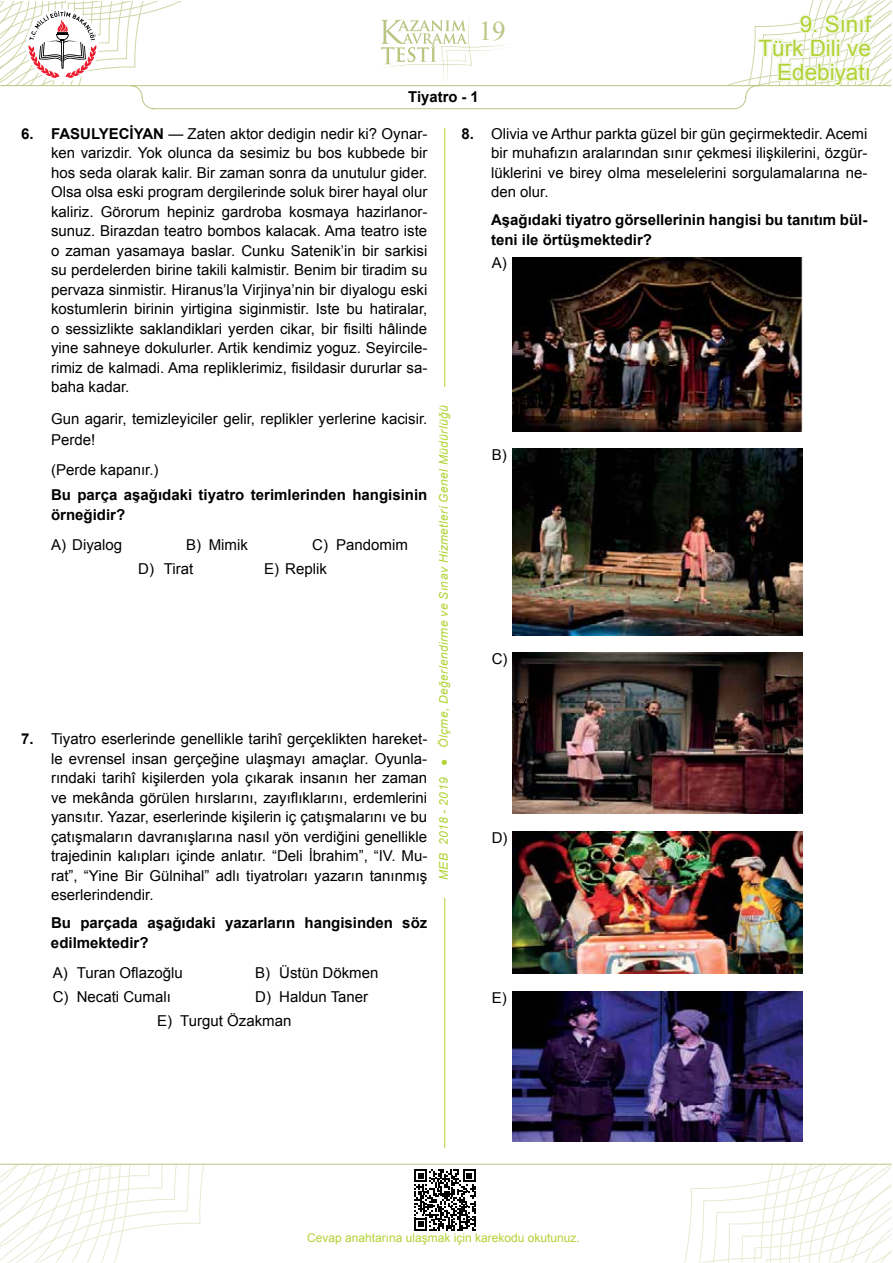
<style>
.page{position:relative;width:893px;height:1263px;background:#fff}
.page>*{position:absolute;margin:0;border:0;box-sizing:border-box;transform-origin:0 0}
.t1{font:27px "Times New Roman";color:#b9c884}
.t2{font:22.5px/24px "Arial";color:#b3d235;text-align:right}
.t3{font:15px/19.5px "Arial";color:#000;text-align:justify}
.t4{font:700 15px/19.5px "Arial";color:#000}
.t5{font:italic 12px "Arial";letter-spacing:.03em;color:#b3d235}
.t6{font:12px "Arial";color:#b3d235}
.s1{font-weight:700}
</style>
<div class="page">
<svg style="left:0;top:1165px;width:204px;height:98px"></svg>
<svg style="left:684px;top:1165px;width:207px;height:97px"></svg>
<hr style="left:0;top:1164px;width:891px;height:1px;background:#b8c681">
<hr style="left:444px;top:128px;width:1px;height:1020px;background:#b3d235">
<div style="left:434px;top:387px;width:19px;height:511px;background:#fff"></div>
<svg style="left:0;top:0;width:891px;height:109px"></svg>
<div style="left:865px;top:67px;width:5px;height:14px;border:3px solid #f4f8e8"></div>
<svg style="left:414px;top:1169px;width:62px;height:62px"></svg>
<img style="left:513px;top:257px;width:290px;height:174px">
<img style="left:513px;top:449px;width:289px;height:186px">
<img style="left:513px;top:653px;width:289px;height:160px">
<img style="left:513px;top:831px;width:289px;height:142px">
<img style="left:513px;top:992px;width:289px;height:149px">
<h1 class="t1" style="left:479px;top:13px;width:28px">19</h1>
<p class="t4" style="left:408px;top:88px;width:72px">Tiyatro - 1</p>
<h2 class="t2" style="left:758px;top:12px;width:114px">9. Sınıf<br>Türk Dili ve<br>Edebiyatı</h2>
<p class="t3" style="left:51px;top:124px;width:378px;text-indent:-30px"><span class="s1">6. FASULYECİYAN</span> — Zaten aktor dedigin nedir ki? Oynar&shy;ken varizdir. Yok olunca da sesimiz bu bos kubbede bir hos seda olarak kalir. Bir zaman sonra da unutulur gider.<br>Olsa olsa eski program dergilerinde soluk birer hayal olur kaliriz. Görorum hepiniz gardroba kosmaya hazirlanor&shy;sunuz. Birazdan teatro bombos kalacak. Ama teatro iste o zaman yasamaya baslar. Cunku Satenik’in bir sarkisi su perdelerden birine takili kalmistir. Benim bir tiradim su pervaza sinmistir. Hiranus’la Virjinya’nin bir diyalogu eski kostumlerin birinin yirtigina siginmistir. Iste bu hatiralar, o sessizlikte saklandiklari yerden cikar, bir fisilti hâlinde yine sahneye dokulurler. Artik kendimiz yoguz. Seyircile&shy;rimiz de kalmadi. Ama repliklerimiz, fisildasir dururlar sa&shy;baha kadar.</p>
<p class="t3" style="left:51px;top:408px;width:378px;line-height:21px">Gun agarir, temizleyiciler gelir, replikler yerlerine kacisir.<br>Perde!</p>
<p class="t3" style="left:51px;top:460px;width:109px">(Perde kapanır.)</p>
<p class="t4" style="left:51px;top:486px;width:378px">Bu parça aşağıdaki tiyatro terimlerinden hangisinin örneğidir?</p>
<p class="t3" style="left:51px;top:535px;width:73px">A) Diyalog</p>
<p class="t3" style="left:186px;top:535px;width:63px">B) Mimik</p>
<p class="t3" style="left:312px;top:535px;width:97px">C) Pandomim</p>
<p class="t3" style="left:138px;top:559px;width:56px">D) Tirat</p>
<p class="t3" style="left:264px;top:559px;width:64px">E) Replik</p>
<p class="t3" style="left:51px;top:729px;width:378px;text-indent:-30px"><span class="s1">7.</span> Tiyatro eserlerinde genellikle tarihî gerçeklikten hareket&shy;le evrensel insan gerçeğine ulaşmayı amaçlar. Oyunla&shy;rındaki tarihî kişilerden yola çıkarak insanın her zaman ve mekânda görülen hırslarını, zayıflıklarını, erdemlerini yansıtır. Yazar, eserlerinde kişilerin iç çatışmalarını ve bu çatışmaların davranışlarına nasıl yön verdiğini genellikle trajedinin kalıpları içinde anlatır. “Deli İbrahim”, “IV. Mu&shy;rat”, “Yine Bir Gülnihal” adlı tiyatroları yazarın tanınmış eserlerindendir.</p>
<p class="t4" style="left:51px;top:914px;width:378px">Bu parçada aşağıdaki yazarların hangisinden söz edilmektedir?</p>
<p class="t3" style="left:53px;top:963px;width:132px">A) Turan Oflazoğlu</p>
<p class="t3" style="left:255px;top:963px;width:125px">B) Üstün Dökmen</p>
<p class="t3" style="left:53px;top:987px;width:120px">C) Necati Cumalı</p>
<p class="t3" style="left:157px;top:985px;width:213px;line-height:23.7px;text-indent:98px">D) Haldun Taner<br>E) Turgut Özakman</p>
<p class="t5" style="left:436px;top:880px;width:476px;rotate:-90deg">MEB 2018 - 2019 ● Ölçme, Değerlendirme ve Sınav Hizmetleri Genel Müdürlüğü</p>
<p class="t3" style="left:491px;top:124px;width:378px;text-indent:-30px"><span class="s1">8.</span> Olivia ve Arthur parkta güzel bir gün geçirmektedir. Acemi bir muhafızın aralarından sınır çekmesi ilişkilerini, özgür&shy;lüklerini ve birey olma meselelerini sorgulamalarına ne&shy;den olur.</p>
<p class="t4" style="left:491px;top:211px;width:378px">Aşağıdaki tiyatro görsellerinin hangisi bu tanıtım bül&shy;teni ile örtüşmektedir?</p>
<p class="t3" style="left:492px;top:253px;width:16px">A)</p>
<p class="t3" style="left:492px;top:445px;width:16px">B)</p>
<p class="t3" style="left:492px;top:649px;width:17px">C)</p>
<p class="t3" style="left:492px;top:828px;width:17px">D)</p>
<p class="t3" style="left:492px;top:988px;width:16px">E)</p>
<p class="t6" style="left:307px;top:1230px;width:274px">Cevap anahtarına ulaşmak için karekodu okutunuz.</p>
</div>
